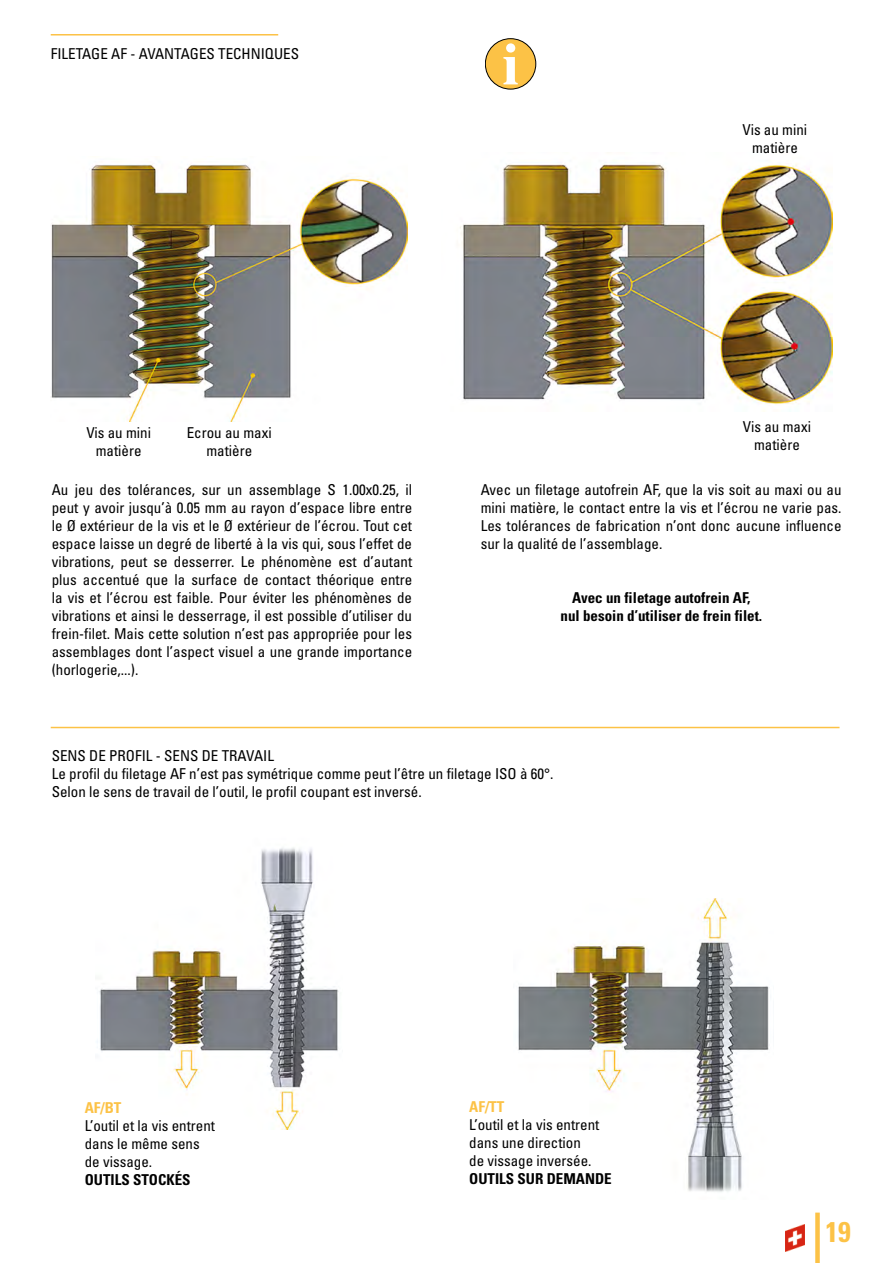
<style>
.page{position:relative;width:893px;height:1263px;background:#fff}
.page>*{position:absolute;margin:0;border:0;box-sizing:border-box;transform-origin:0 0}
.t1{font:700 condensed 28.5px "Univers";color:#fcc246}
.t2{font:condensed 15px/18px "Univers";color:#000;text-align:center}
.t3{font:700 condensed 15px/18px "Univers";color:#000;text-align:center}
.t4{font:700 condensed 15px "Univers";color:#fcc246}
</style>
<div class="page">
<div style="left:815px;top:1212px;width:5px;height:51px;background:#fcc246"></div>
<img style="left:785px;top:1224px;width:20px;height:27px">
<hr style="left:51px;top:34px;width:227px;height:2px;background:#fcc246">
<div style="left:485px;top:39px;width:51px;height:50px;background:#fcc246;border-radius:50%"></div>
<div style="left:485px;top:38px;width:51px;height:51px;border:1px solid #000;border-radius:50%"></div>
<svg style="left:503px;top:43px;width:15px;height:41px"></svg>
<img style="left:51px;top:164px;width:357px;height:258px">
<img style="left:460px;top:163px;width:372px;height:248px">
<img style="left:97px;top:847px;width:242px;height:282px">
<img style="left:518px;top:898px;width:251px;height:294px">
<hr style="left:51px;top:727px;width:788px;height:1px;background:#fcc246">
<p class="t2" style="left:51px;top:44px;width:250px">FILETAGE AF - AVANTAGES TECHNIQUES</p>
<p class="t2" style="left:743px;top:121px;width:66px">Vis au mini matière</p>
<p class="t2" style="left:743px;top:418px;width:70px">Vis au maxi matière</p>
<p class="t2" style="left:86px;top:424px;width:66px">Vis au mini matière</p>
<p class="t2" style="left:52px;top:480px;width:362px;text-align:justify">Au jeu des tolérances, sur un assemblage S 1.00x0.25, il peut y avoir jusqu’à 0.05 mm au rayon d’espace libre entre le Ø extérieur de la vis et le Ø extérieur de l’écrou. Tout cet espace laisse un degré de liberté à la vis qui, sous l’effet de vibrations, peut se desserrer. Le phénomène est d’autant plus accentué que la surface de contact théorique entre la vis et l’écrou est faible. Pour éviter les phénomènes de vibrations et ainsi le desserrage, il est possible d’utiliser du frein-filet. Mais cette solution n’est pas appropriée pour les assemblages dont l’aspect visuel a une grande importance (horlogerie,...).</p>
<p class="t2" style="left:481px;top:480px;width:362px;text-align:justify">Avec un filetage autofrein AF, que la vis soit au maxi ou au mini matière, le contact entre la vis et l’écrou ne varie pas.<br>Les tolérances de fabrication n’ont donc aucune influence sur la qualité de l’assemblage.</p>
<p class="t2" style="left:187px;top:424px;width:86px">Ecrou au maxi matière</p>
<p class="t3" style="left:561px;top:588px;width:203px">Avec un filetage autofrein AF,<br>nul besoin d’utiliser de frein filet.</p>
<p class="t2" style="left:52px;top:746px;width:503px;text-align:left">SENS DE PROFIL - SENS DE TRAVAIL<br>Le profil du filetage AF n’est pas symétrique comme peut l’être un filetage ISO à 60°.<br>Selon le sens de travail de l’outil, le profil coupant est inversé.</p>
<p class="t4" style="left:85px;top:1099px;width:38px">AF/BT</p>
<p class="t2" style="left:85px;top:1117px;width:132px;text-align:left">L’outil et la vis entrent dans le même sens de vissage.</p>
<p class="t3" style="left:85px;top:1171px;width:107px">OUTILS STOCKÉS</p>
<p class="t4" style="left:469px;top:1098px;width:36px">AF/TT</p>
<p class="t2" style="left:469px;top:1116px;width:132px;text-align:left">L’outil et la vis entrent dans une direction de vissage inversée.</p>
<p class="t3" style="left:469px;top:1170px;width:144px">OUTILS SUR DEMANDE</p>
<h1 class="t1" style="left:825px;top:1214px;width:27px">19</h1>
</div>
